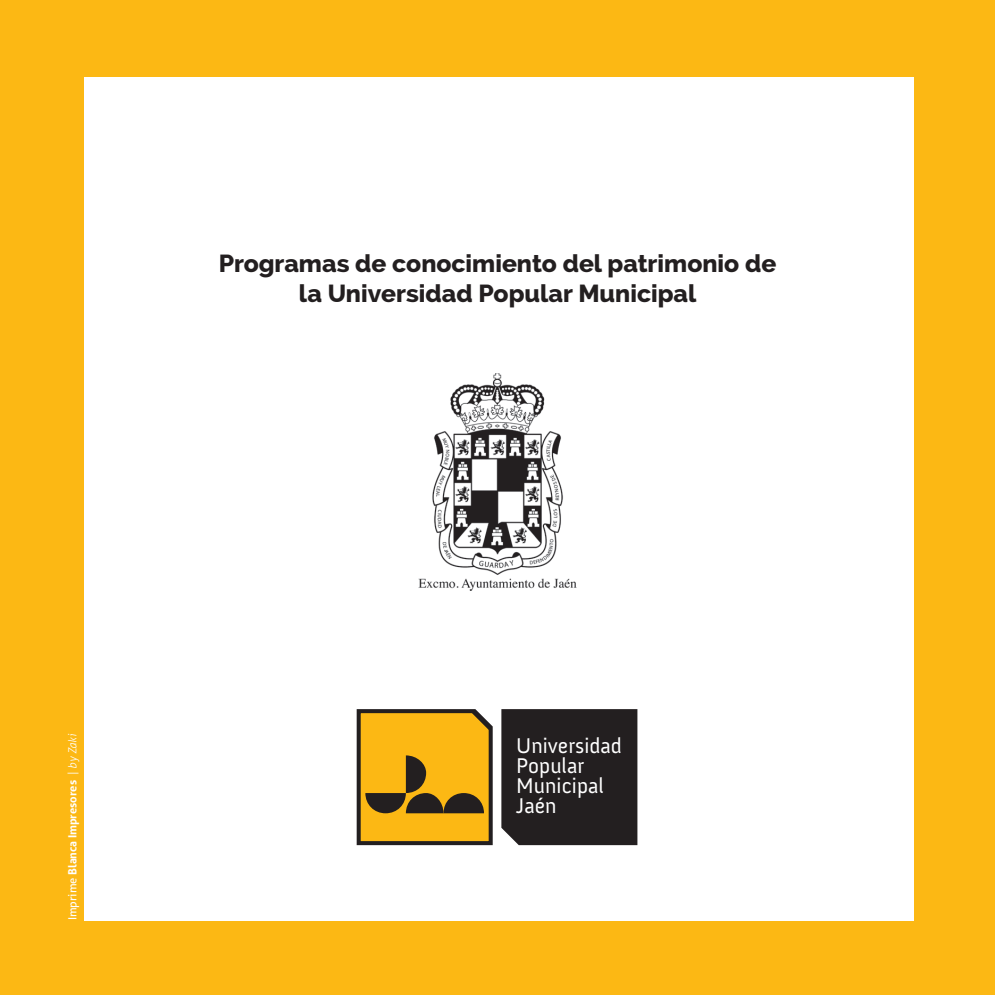
<style>
.page{position:relative;width:995px;height:995px;background:#fcb814}
.page>*{position:absolute;margin:0;border:0;box-sizing:border-box;transform-origin:0 0}
.t1{font:800 24.75px/29.7px "Raleway";color:#231f20;text-align:center}
.t2{font:21.82px/19.8px "Anivers";color:#fff}
.t3{font:700 11.25px "Aller";color:#fff}
.s1{font-weight:400}
.s2{font-weight:300}
.s3{font-weight:300;font-style:italic}
</style>
<div class="page">
<div style="left:84px;top:77px;width:829px;height:843px;background:#fff"></div>
<svg style="left:357px;top:709px;width:136px;height:136px;background:#c69218"></svg>
<div style="left:501px;top:709px;width:136px;height:136px;background:#231f20"></div>
<img style="left:419px;top:373px;width:157px;height:217px">
<p class="t1" style="left:219px;top:249px;width:559px">Programas de conocimiento del patrimonio de la Universidad Popular Municipal</p>
<p class="t3" style="left:66px;top:920px;width:188px;rotate:-90deg"><span class="s1">Imprime</span> Blanca Impresores <span class="s2">|</span> <span class="s3">by Zaki</span></p>
<p class="t2" style="left:516px;top:737px;width:107px">Universidad<br>Popular<br>Municipal<br>Jaén</p>
</div>
